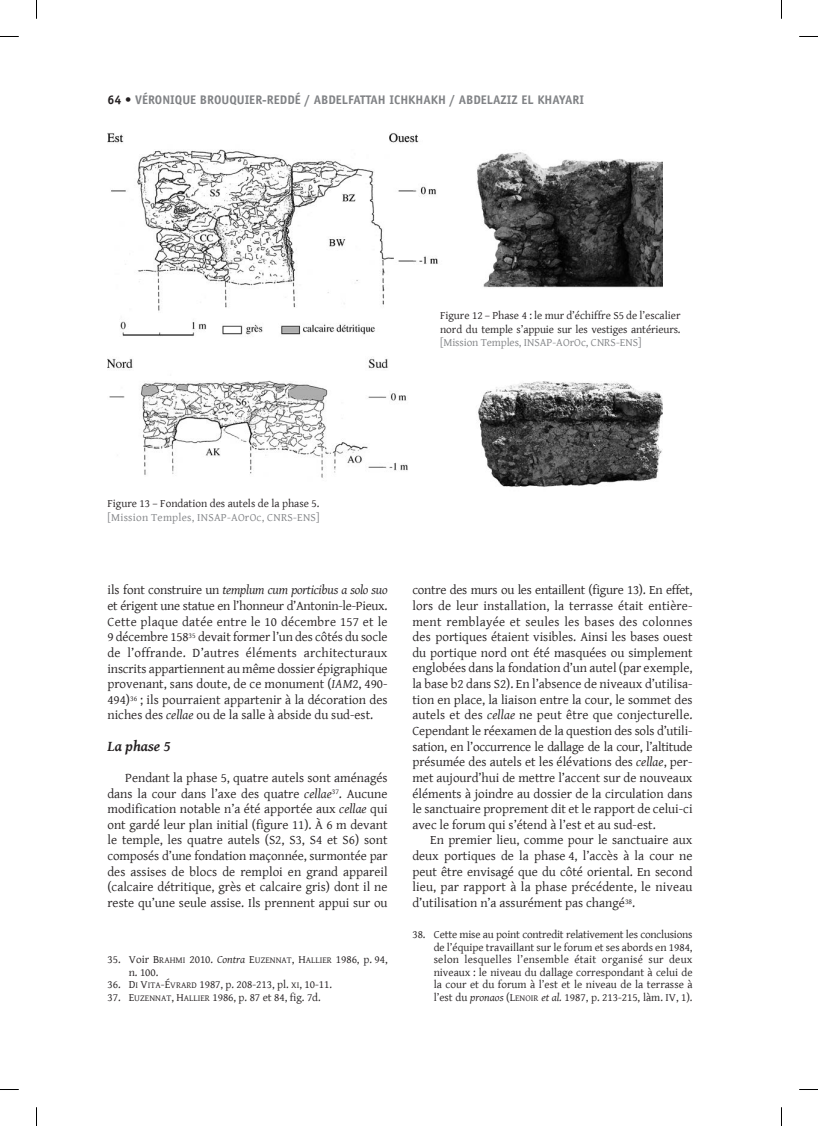
<style>
.page{position:relative;width:818px;height:1126px;background:#fff}
.page>*{position:absolute;margin:0;border:0;box-sizing:border-box;transform-origin:0 0}
.t1{font:italic 700 15px "Gentium Basic";color:#231f20}
.t2{font:13.12px/15.6px "Gentium Basic";color:#231f20;text-align:justify}
.t3{font:13.12px "Gentium Basic";letter-spacing:-.02em;color:#231f20}
.t4{font:13.12px "Gentium Basic";letter-spacing:.02em;color:#231f20}
.t5{font:700 12.5px "Officina Sans";color:#808285}
.t6{font:11.25px/12.5px "Gentium Basic";color:#231f20}
.s1{color:#231f20}
.s2{color:#808285}
.s3{font-style:italic}
.s4{font-family:"Gentium Basic SC800";font-size:9px}
.s5{font-family:"Gentium Basic SC800"}
</style>
<div class="page">
<img style="left:107px;top:133px;width:555px;height:354px">
<svg style="left:0;top:36px;width:19px;height:1px"></svg>
<svg style="left:799px;top:36px;width:18px;height:1px"></svg>
<svg style="left:0;top:1089px;width:19px;height:1px"></svg>
<svg style="left:799px;top:1089px;width:18px;height:1px"></svg>
<svg style="left:36px;top:0;width:1px;height:19px"></svg>
<svg style="left:36px;top:1107px;width:1px;height:18px"></svg>
<p class="t5" style="left:107px;top:92px;width:478px"><span class="s1">64 •</span> VÉRONIQUE BROUQUIER-REDDÉ / ABDELFATTAH ICHKHAKH / ABDELAZIZ EL KHAYARI</p>
<p class="t6" style="left:440px;top:308px;width:242px;line-height:13.8px;text-align:justify">Figure 12 – Phase 4 : le mur d’échiffre S5 de l’escalier nord du temple s’appuie sur les vestiges antérieurs. <span class="s2">[Mission Temples, INSAP-AOrOc, CNRS-ENS]</span></p>
<p class="t6" style="left:107px;top:496px;width:213px;line-height:13.8px">Figure 13 – Fondation des autels de la phase 5. <span class="s2">[Mission Temples, INSAP-AOrOc, CNRS-ENS]</span></p>
<p class="t2" style="left:107px;top:582px;width:281px">ils font construire un <span class="s3">templum cum porticibus a solo suo </span>et érigent une statue en l’honneur d’Antonin-le-Pieux.<br>Cette plaque datée entre le 10 décembre 157 et le 9 décembre 158<sup>35</sup> devait former l’un des côtés du socle de l’offrande. D’autres éléments architecturaux inscrits appartiennent au même dossier épigraphique provenant, sans doute, de ce monument (<span class="s3">IAM</span>2, 490- 494)<sup>36</sup> ; ils pourraient appartenir à la décoration des niches des <span class="s3">cellae</span> ou de la salle à abside du sud-est.</p>
<p class="t1" style="left:107px;top:734px;width:65px">La phase 5</p>
<p class="t2" style="left:107px;top:769px;width:281px;text-indent:18px">Pendant la phase 5, quatre autels sont aménagés dans la cour dans l’axe des quatre <span class="s3">cellae</span><sup>37</sup>. Aucune modification notable n’a été apportée aux <span class="s3">cellae</span> qui ont gardé leur plan initial (figure 11). À 6 m devant le temple, les quatre autels (S2, S3, S4 et S6) sont composés d’une fondation maçonnée, surmontée par des assises de blocs de remploi en grand appareil (calcaire détritique, grès et calcaire gris) dont il ne reste qu’une seule assise. Ils prennent appui sur ou</p>
<p class="t6" style="left:129px;top:953px;width:260px;text-indent:-21px">35. Voir B<span class="s4">RAHMI</span> 2010. <span class="s3">Contra</span> E<span class="s4">UZENNAT</span>, H<span class="s4">ALLIER</span> 1986, p. 94, n. 100.</p>
<p class="t6" style="left:107px;top:978px;width:226px">36. D<span class="s4">I</span> <span class="s5">V</span><span class="s4">ITA</span><span class="s5">-É</span><span class="s4">VRARD</span> 1987, p. 208-213, pl. <span class="s4">XI</span>, 10-11.</p>
<p class="t6" style="left:107px;top:990px;width:215px">37. E<span class="s4">UZENNAT</span>, H<span class="s4">ALLIER</span> 1986, p. 87 et 84, fig. 7d.</p>
<p class="t3" style="left:412px;top:580px;width:281px">contre des murs ou les entaillent (figure 13). En effet,</p>
<p class="t2" style="left:412px;top:597px;width:281px">lors de leur installation, la terrasse était entière-</p>
<p class="t4" style="left:412px;top:611px;width:281px">ment remblayée et seules les bases des colonnes</p>
<p class="t2" style="left:412px;top:628px;width:281px">des portiques étaient visibles. Ainsi les bases ouest</p>
<p class="t2" style="left:412px;top:644px;width:281px">du portique nord ont été masquées ou simplement</p>
<p class="t2" style="left:412px;top:660px;width:281px">englobées dans la fondation d’un autel (par exemple,</p>
<p class="t2" style="left:412px;top:675px;width:281px">la base b2 dans S2). En l’absence de niveaux d’utilisa-</p>
<p class="t2" style="left:412px;top:691px;width:281px">tion en place, la liaison entre la cour, le sommet des</p>
<p class="t2" style="left:412px;top:706px;width:281px">autels et des <span class="s3">cellae</span> ne peut être que conjecturelle.</p>
<p class="t2" style="left:412px;top:722px;width:281px">Cependant le réexamen de la question des sols d’utili-</p>
<p class="t3" style="left:412px;top:736px;width:281px">sation, en l’occurrence le dallage de la cour, l’altitude</p>
<p class="t2" style="left:412px;top:753px;width:281px">présumée des autels et les élévations des <span class="s3">cellae</span>, per-</p>
<p class="t2" style="left:412px;top:769px;width:281px">met aujourd’hui de mettre l’accent sur de nouveaux</p>
<p class="t2" style="left:412px;top:785px;width:281px">éléments à joindre au dossier de la circulation dans</p>
<p class="t2" style="left:412px;top:800px;width:281px">le sanctuaire proprement dit et le rapport de celui-ci</p>
<p class="t2" style="left:412px;top:816px;width:245px">avec le forum qui s’étend à l’est et au sud-est.</p>
<p class="t2" style="left:430px;top:831px;width:264px">En premier lieu, comme pour le sanctuaire aux</p>
<p class="t2" style="left:412px;top:847px;width:281px">deux portiques de la phase 4, l’accès à la cour ne</p>
<p class="t2" style="left:412px;top:863px;width:281px">peut être envisagé que du côté oriental. En second</p>
<p class="t2" style="left:412px;top:878px;width:281px">lieu, par rapport à la phase précédente, le niveau</p>
<p class="t2" style="left:412px;top:894px;width:224px">d’utilisation n’a assurément pas changé<sup>38</sup>.</p>
<p class="t6" style="left:433px;top:928px;width:260px;text-align:justify;text-indent:-21px">38. Cette mise au point contredit relativement les conclusions de l’équipe travaillant sur le forum et ses abords en 1984, selon lesquelles l’ensemble était organisé sur deux niveaux : le niveau du dallage correspondant à celui de la cour et du forum à l’est et le niveau de la terrasse à l’est du <span class="s3">pronaos</span> (L<span class="s4">ENOIR</span> <span class="s3">et al.</span> 1987, p. 213-215, làm. IV, 1).</p>
</div>
